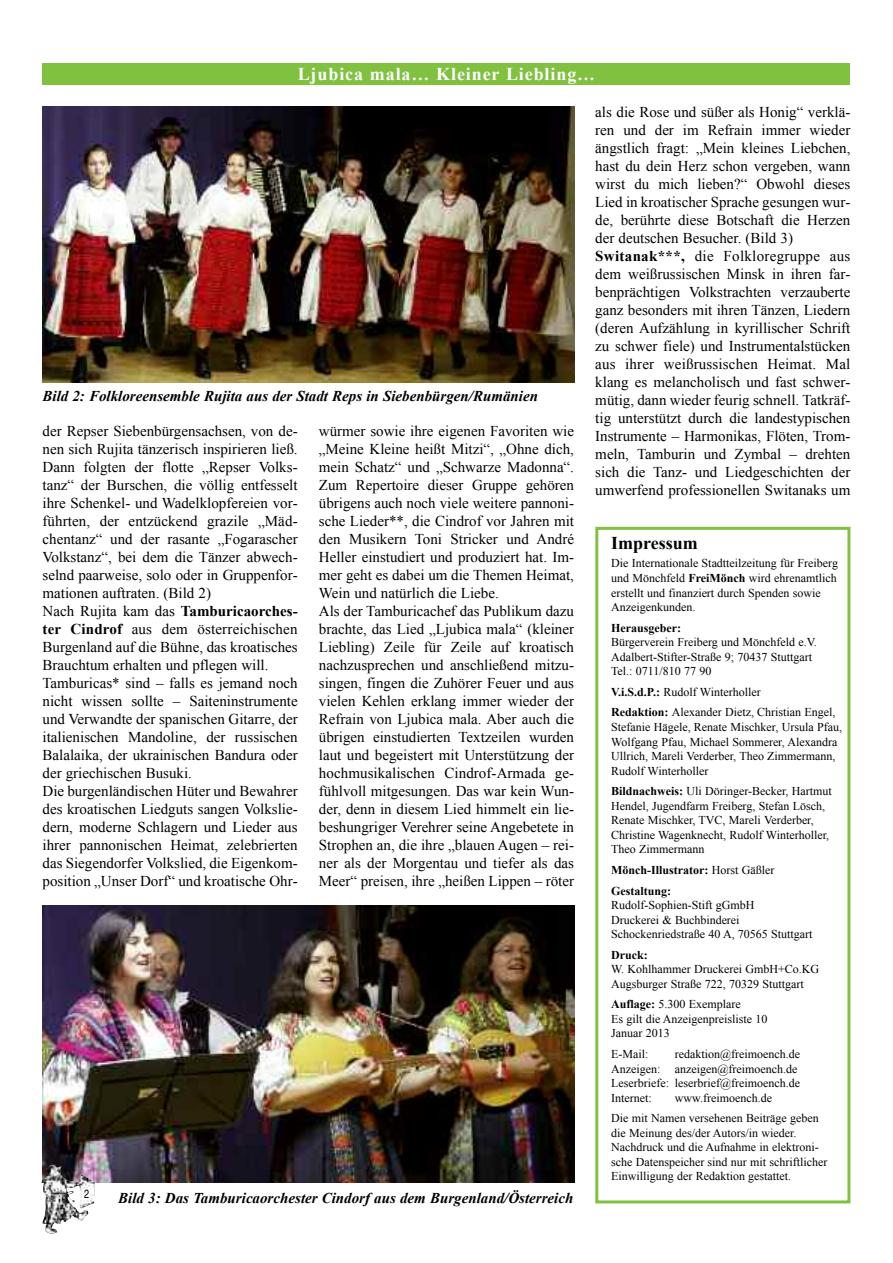
<style>
.page{position:relative;width:893px;height:1263px;background:#fff}
.page>*{position:absolute;margin:0;border:0;box-sizing:border-box;transform-origin:0 0}
.t1{font:700 18px "Times New Roman";letter-spacing:.05em;color:#fff}
.t2{font:700 18px "Times New Roman";color:#000}
.t3{font:15px/18px "Times New Roman";color:#000}
.t4{font:italic 700 15px "Times New Roman";color:#000}
.t5{font:12px/14.5px "Times New Roman";color:#000}
.t6{font:700 12px/20.5px "Times New Roman";color:#000}
.t7{font:12px "Helvetica";color:#000;scale:.75 1}
.s1{font-weight:700}
.s2{font-weight:400}
</style>
<div class="page">
<div style="left:43px;top:64px;width:807px;height:21px;background:#80c140"></div>
<img style="left:43px;top:106px;width:531px;height:277px">
<img style="left:43px;top:906px;width:531px;height:276px">
<div style="left:595px;top:527px;width:255px;height:676px;border:3px solid #80c140"></div>
<img style="left:55px;top:1164px;width:40px;height:44px">
<p class="t1" style="left:298px;top:64px;width:299px">Ljubica mala… Kleiner Liebling…</p>
<p class="t4" style="left:43px;top:388px;width:497px">Bild 2: Folkloreensemble Rujita aus der Stadt Reps in Siebenbürgen/Rumänien</p>
<p class="t3" style="left:43px;top:422px;width:257px">der Repser Siebenbürgensachsen, von de&shy;nen sich Rujita tänzerisch inspirieren ließ.<br>Dann folgten der flotte „Repser Volks&shy;tanz“ der Burschen, die völlig entfesselt ihre Schenkel- und Wadelklopfereien vor&shy;führten, der entzückend grazile „Mäd&shy;chentanz“ und der rasante „Fogarascher Volkstanz“, bei dem die Tänzer abwech&shy;selnd paarweise, solo oder in Gruppenfor&shy;mationen auftraten. (Bild 2)<br>Nach Rujita kam das <span class="s1">Tamburicaorches&shy;ter Cindrof</span> aus dem österreichischen Burgenland auf die Bühne, das kroatisches Brauchtum erhalten und pflegen will.<br>Tamburicas* sind – falls es jemand noch nicht wissen sollte – Saiteninstrumente und Verwandte der spanischen Gitarre, der italienischen Mandoline, der russischen Balalaika, der ukrainischen Bandura oder der griechischen Busuki.<br>Die burgenländischen Hüter und Bewahrer des kroatischen Liedguts sangen Volkslie&shy;dern, moderne Schlagern und Lieder aus ihrer pannonischen Heimat, zelebrierten das Siegendorfer Volkslied, die Eigenkom&shy;position „Unser Dorf“ und kroatische Ohr-</p>
<p class="t3" style="left:319px;top:422px;width:257px">würmer sowie ihre eigenen Favoriten wie „Meine Kleine heißt Mitzi“, „Ohne dich, mein Schatz“ und „Schwarze Madonna“.<br>Zum Repertoire dieser Gruppe gehören übrigens auch noch viele weitere pannoni&shy;sche Lieder**, die Cindrof vor Jahren mit den Musikern Toni Stricker und André Heller einstudiert und produziert hat. Im&shy;mer geht es dabei um die Themen Heimat, Wein und natürlich die Liebe.<br>Als der Tamburicachef das Publikum dazu brachte, das Lied „Ljubica mala“ (kleiner Liebling) Zeile für Zeile auf kroatisch nachzusprechen und anschließend mitzu&shy;singen, fingen die Zuhörer Feuer und aus vielen Kehlen erklang immer wieder der Refrain von Ljubica mala. Aber auch die übrigen einstudierten Textzeilen wurden laut und begeistert mit Unterstützung der hochmusikalischen Cindrof-Armada ge&shy;fühlvoll mitgesungen. Das war kein Wun&shy;der, denn in diesem Lied himmelt ein lie&shy;beshungriger Verehrer seine Angebetete in Strophen an, die ihre „blauen Augen – rei&shy;ner als der Morgentau und tiefer als das Meer“ preisen, ihre „heißen Lippen – röter</p>
<p class="t7" style="left:84px;top:1189px;width:8px">2</p>
<p class="t4" style="left:118px;top:1190px;width:457px">Bild 3: Das Tamburicaorchester Cindorf aus dem Burgenland/Österreich</p>
<p class="t3" style="left:595px;top:103px;width:257px">als die Rose und süßer als Honig“ verklä&shy;ren und der im Refrain immer wieder ängstlich fragt: „Mein kleines Liebchen, hast du dein Herz schon vergeben, wann wirst du mich lieben?“ Obwohl dieses Lied in kroatischer Sprache gesungen wur&shy;de, berührte diese Botschaft die Herzen der deutschen Besucher. (Bild 3)<br><span class="s1">Switanak***,</span> die Folkloregruppe aus dem weißrussischen Minsk in ihren far&shy;benprächtigen Volkstrachten verzauberte ganz besonders mit ihren Tänzen, Liedern (deren Aufzählung in kyrillischer Schrift zu schwer fiele) und Instrumentalstücken aus ihrer weißrussischen Heimat. Mal klang es melancholisch und fast schwer&shy;mütig, dann wieder feurig schnell. Tatkräf&shy;tig unterstützt durch die landestypischen Instrumente – Harmonikas, Flöten, Trom&shy;meln, Tamburin und Zymbal – drehten sich die Tanz- und Liedgeschichten der umwerfend professionellen Switanaks um</p>
<p class="t2" style="left:611px;top:533px;width:88px">Impressum</p>
<p class="t5" style="left:611px;top:556px;width:228px">Die Internationale Stadtteilzeitung für Freiberg und Mönchfeld <span class="s1">FreiMönch</span> wird ehrenamtlich erstellt und finanziert durch Spenden sowie Anzeigenkunden.</p>
<p class="t6" style="left:611px;top:617px;width:71px">Herausgeber:</p>
<p class="t5" style="left:611px;top:635px;width:207px">Bürgerverein Freiberg und Mönchfeld e.V.<br>Adalbert-Stifter-Straße 9; 70437 Stuttgart<br>Tel.: 0711/810 77 90</p>
<p class="t5" style="left:611px;top:681px;width:226px;line-height:20.5px"><span class="s1">V.i.S.d.P.:</span> Rudolf Winterholler<br><span class="s1">Redaktion:</span> Alexander Dietz, Christian Engel,</p>
<p class="t5" style="left:611px;top:720px;width:232px">Stefanie Hägele, Renate Mischker, Ursula Pfau, Wolfgang Pfau, Michael Sommerer, Alexandra Ullrich, Mareli Verderber, Theo Zimmermann, Rudolf Winterholler</p>
<p class="t5" style="left:611px;top:784px;width:222px"><span class="s1">Bildnachweis:</span> Uli Döringer-Becker, Hartmut Hendel, Jugendfarm Freiberg, Stefan Lösch, Renate Mischker, TVC, Mareli Verderber, Christine Wagenknecht, Rudolf Winterholler, Theo Zimmermann</p>
<p class="t6" style="left:611px;top:860px;width:165px">Mönch-Illustrator: <span class="s2">Horst Gäßler<br></span>Gestaltung:</p>
<p class="t5" style="left:611px;top:898px;width:203px">Rudolf-Sophien-Stift gGmbH<br>Druckerei &amp; Buchbinderei<br>Schockenriedstraße 40 A, 70565 Stuttgart</p>
<p class="t6" style="left:611px;top:944px;width:38px">Druck:</p>
<p class="t5" style="left:611px;top:962px;width:210px">W. Kohlhammer Druckerei GmbH+Co.KG<br>Augsburger Straße 722, 70329 Stuttgart</p>
<p class="t5" style="left:611px;top:997px;width:158px"><span class="s1">Auflage:</span> 5.300 Exemplare<br>Es gilt die Anzeigenpreisliste 10<br>Januar 2013</p>
<p class="t5" style="left:611px;top:1047px;width:39px">E-Mail:</p>
<p class="t5" style="left:611px;top:1047px;width:191px;text-indent:64px">redaktion@freimoench.de<br>Anzeigen: anzeigen@freimoench.de<br>Leserbriefe: leserbrief@freimoench.de<br>Internet:</p>
<p class="t5" style="left:611px;top:1087px;width:209px;line-height:20.5px;text-indent:64px">www.freimoench.de<br>Die mit Namen versehenen Beiträge geben</p>
<p class="t5" style="left:611px;top:1125px;width:218px">die Meinung des/der Autors/in wieder.<br>Nachdruck und die Aufnahme in elektroni&shy;sche Datenspeicher sind nur mit schriftlicher Einwilligung der Redaktion gestattet.</p>
</div>
